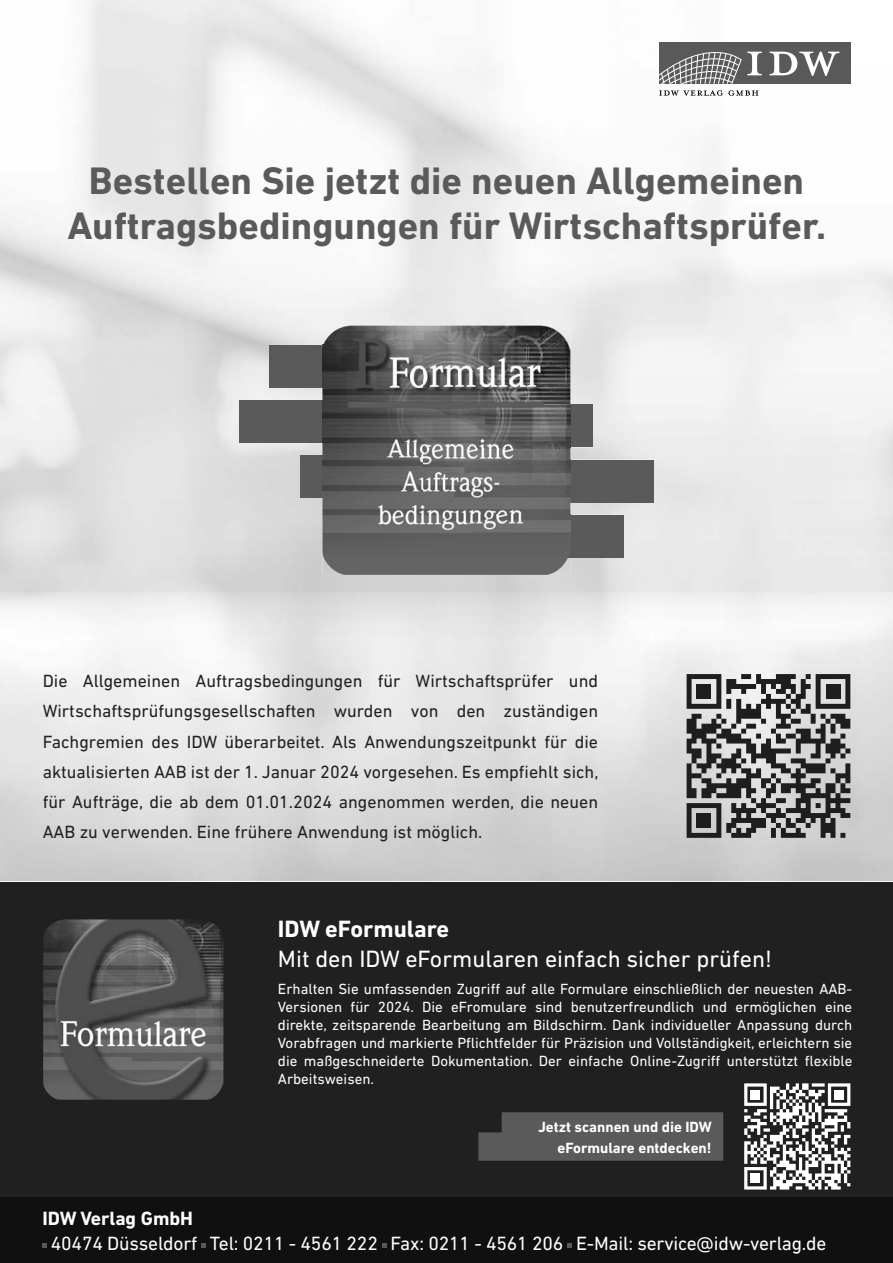
<style>
.page{position:relative;width:893px;height:1263px;background:#fff}
.page>*{position:absolute;margin:0;border:0;box-sizing:border-box;transform-origin:0 0}
.t1{font:700 39px/45px "DIN Next LT Pro";color:#5a5a5a;text-align:center}
.t2{font:24px "DIN Next LT Pro";color:#fff}
.t3{font:700 24px "DIN Next LT Pro";color:#fff}
.t4{font:19.5px "DIN Next LT Pro";letter-spacing:-.01em;color:#fff}
.t5{font:700 19.5px "DIN Next LT Pro";color:#fff}
.t6{font:18px/30px "DIN Next LT Pro";color:#202020;text-align:justify}
.t7{font:15px/18px "DIN Next LT Pro";color:#fff;text-align:justify}
.t8{font:700 15px/21px "DIN Next LT Pro";color:#fff;text-align:right}
</style>
<div class="page">
<img style="left:0;top:0;width:702px;height:340px">
<img style="left:702px;top:42px;width:191px;height:550px">
<img style="left:0;top:340px;width:344px;height:252px">
<img style="left:549px;top:340px;width:153px;height:252px">
<div style="left:0;top:1196px;width:893px;height:67px;background:#101010"></div>
<svg style="left:43px;top:1243px;width:4px;height:5px"></svg>
<svg style="left:202px;top:1243px;width:4px;height:5px"></svg>
<svg style="left:382px;top:1243px;width:4px;height:5px"></svg>
<svg style="left:568px;top:1243px;width:4px;height:5px"></svg>
<div style="left:0;top:882px;width:893px;height:314px;background:#202020"></div>
<img style="left:43px;top:919px;width:180px;height:181px">
<div style="left:659px;top:43px;width:191px;height:41px;background:#595959"></div>
<svg style="left:769px;top:52px;width:70px;height:24px"></svg>
<svg style="left:659px;top:51px;width:103px;height:33px"></svg>
<img style="left:671px;top:90px;width:87px;height:6px">
<svg style="left:687px;top:674px;width:163px;height:164px;background:#7c7c7c"></svg>
<div style="left:696px;top:813px;width:15px;height:15px;background:#1e1e1e"></div>
<div style="left:270px;top:345px;width:152px;height:43px;background:#5a5a5a"></div>
<div style="left:239px;top:400px;width:183px;height:43px;background:#5a5a5a"></div>
<div style="left:300px;top:455px;width:122px;height:43px;background:#5a5a5a"></div>
<div style="left:471px;top:515px;width:152px;height:42px;background:#5a5a5a"></div>
<div style="left:471px;top:460px;width:183px;height:42px;background:#5a5a5a"></div>
<div style="left:471px;top:404px;width:122px;height:43px;background:#5a5a5a"></div>
<img style="left:322px;top:326px;width:248px;height:249px">
<img style="left:322px;top:345px;width:100px;height:43px">
<img style="left:322px;top:400px;width:100px;height:43px">
<img style="left:322px;top:455px;width:100px;height:43px">
<img style="left:471px;top:515px;width:99px;height:42px">
<img style="left:471px;top:460px;width:99px;height:42px">
<img style="left:471px;top:404px;width:99px;height:43px">
<svg style="left:744px;top:1083px;width:106px;height:106px"></svg>
<div style="left:751px;top:1173px;width:9px;height:10px;background:#fff"></div>
<svg style="left:478px;top:1112px;width:245px;height:49px;background:#575757"></svg>
<h1 class="t1" style="left:68px;top:161px;width:760px">Bestellen Sie jetzt die neuen Allgemeinen<br>Auftragsbedingungen für Wirtschaftsprüfer.</h1>
<p class="t6" style="left:43px;top:668px;width:557px">Die Allgemeinen Auftragsbedingungen für Wirtschaftsprüfer und Wirtschaftsprüfungsgesellschaften wurden von den zuständigen Fachgremien des IDW überarbeitet. Als Anwendungszeitpunkt für die aktualisierten AAB ist der 1. Januar 2024 vorgesehen. Es empfiehlt sich, für Aufträge, die ab dem 01.01.2024 angenommen werden, die neuen AAB zu verwenden. Eine frühere Anwendung ist möglich.</p>
<h2 class="t3" style="left:278px;top:921px;width:173px">IDW eFormulare</h2>
<h2 class="t2" style="left:278px;top:951px;width:496px">Mit den IDW eFormularen einfach sicher prüfen!</h2>
<p class="t7" style="left:278px;top:981px;width:576px">Erhalten Sie umfassenden Zugriff auf alle Formulare einschließlich der neuesten AAB-Versionen für 2024. Die eFromulare sind benutzerfreundlich und ermöglichen eine direkte, zeitsparende Bearbeitung am Bildschirm. Dank individueller Anpassung durch Vorabfragen und markierte Pflichtfelder für Präzision und Vollständigkeit, erleichtern sie die maßgeschneiderte Dokumentation. Der einfache Online-Zugriff unterstützt flexible Arbeitsweisen.</p>
<p class="t8" style="left:538px;top:1117px;width:175px">Jetzt scannen und die IDW eFormulare entdecken!</p>
<h3 class="t5" style="left:43px;top:1211px;width:152px">IDW Verlag GmbH</h3>
<h3 class="t4" style="left:51px;top:1237px;width:777px">40474 Düsseldorf Tel: 0211 - 4561 222 Fax: 0211 - 4561 206 E-Mail: service@idw-verlag.de</h3>
</div>
